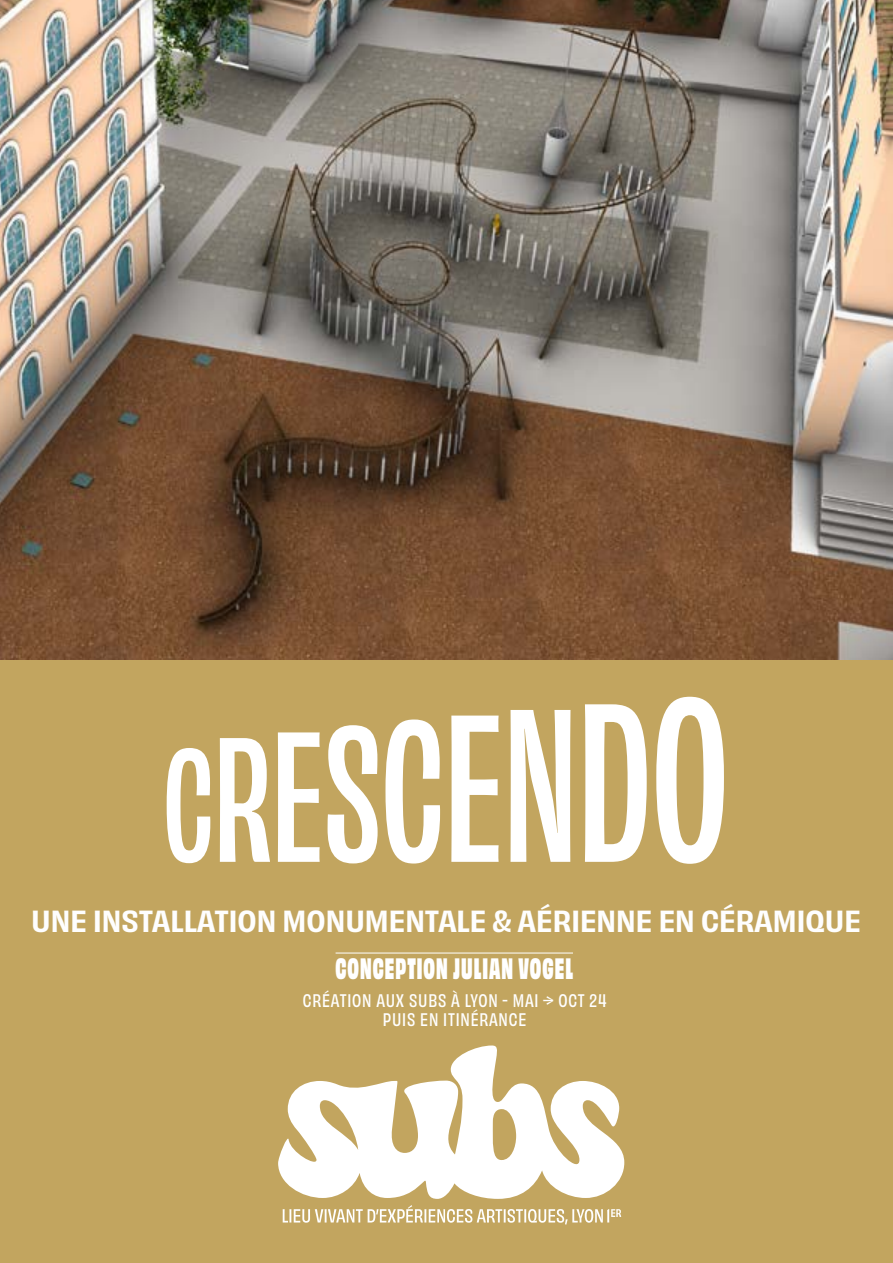
<style>
.page{position:relative;width:893px;height:1263px;background:#fff}
.page>*{position:absolute;margin:0;border:0;box-sizing:border-box;transform-origin:0 0}
.t1{font:150px "Obviously Cond Semi";color:#fff}
.t2{font:28.5px "Obviously Narw Semi";color:#fefefe;scale:1.19 1}
.t3{font:27.45px "Obviously Narw Blck";letter-spacing:.05em;color:#fff;scale:.76 1}
.t4{font:16.95px/19.8px "Obviously Narw Medi";letter-spacing:.05em;color:#fff;text-align:center}
.s1{font-size:165px}
.s2{font-size:172.5px}
.s3{font-size:180px}
.s4{font-size:187.5px}
.s5{font-size:195px}
.s6{font-size:202.5px}
.s7{font-size:210px}
.s8{font-size:217.5px}
</style>
<div class="page">
<div style="left:0;top:626px;width:893px;height:637px;background:#c2a55f"></div>
<img style="left:0;top:0;width:893px;height:659px">
<svg style="left:278px;top:1045px;width:346px;height:154px;fill:#fff"></svg>
<svg style="left:283px;top:1205px;width:338px;height:19px"></svg>
<hr style="left:336px;top:953px;width:237px;height:1px;background:#fff">
<h1 class="t1" style="left:163px;top:700px;width:568px">C<span class="s1">R</span><span class="s2">E</span><span class="s3">S</span><span class="s4">C</span><span class="s5">E</span><span class="s6">N</span><span class="s7">D</span><span class="s8">O</span></h1>
<p class="t2" style="left:31px;top:900px;width:699px">UNE INSTALLATION MONUMENTALE &amp; AÉRIENNE EN CÉRAMIQUE</p>
<p class="t3" style="left:336px;top:948px;width:314px">CONCEPTION JULIAN VOGEL</p>
<p class="t4" style="left:303px;top:989px;width:305px">CRÉATION AUX SUBS À LYON - MAI → OCT 24<br>PUIS EN ITINÉRANCE</p>
</div>
